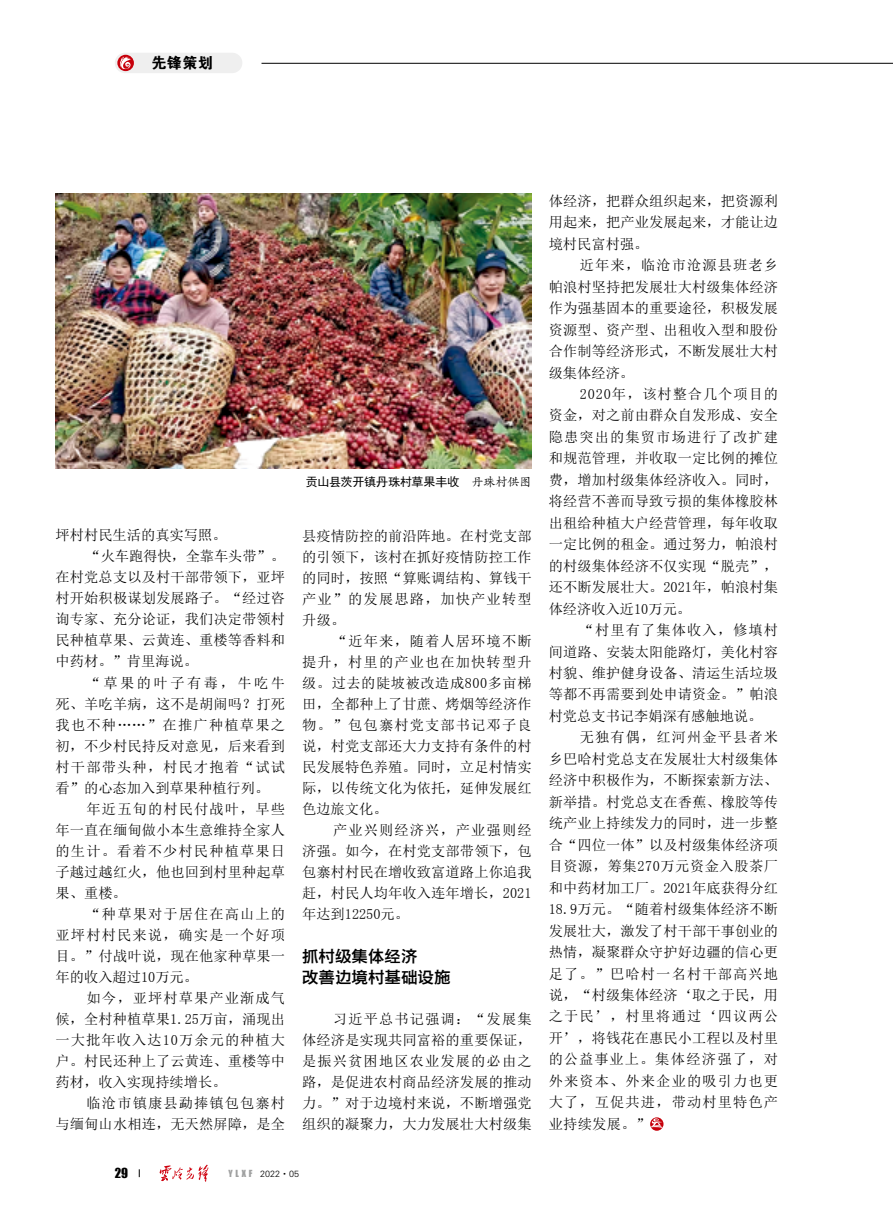
<style>
.page{position:relative;width:893px;height:1212px;background:#fff}
.page>*{position:absolute;margin:0;border:0;box-sizing:border-box;transform-origin:0 0}
.t1{font:16.5px/21px "FZYDZHJW GB1 0";color:#000}
.t2{font:15px "FZDHTK GBK1 0";color:#000}
.t3{font:14.25px/21.5px "Sim Sun";letter-spacing:.005em;color:#000;text-align:justify}
.t4{font:14.25px "Sim Sun";letter-spacing:.075em;color:#000}
.t5{font:14.25px "Sim Sun";letter-spacing:.08em;color:#000}
.t6{font:14.25px "Sim Sun";letter-spacing:.085em;color:#000}
.t7{font:14.25px "Sim Sun";letter-spacing:.175em;color:#000}
.t8{font:12.75px "Impact";color:#000}
.t9{font:12px "Sim Hei";letter-spacing:-.005em;color:#000}
.t10{font:9px "FZXH1 K GBK1 0";color:#000}
.s1{font-family:"FZKTK GBK1 0"}
.s2{font-family:"Impact";color:#9fa0a0}
</style>
<div class="page">
<svg style="left:159px;top:1164px;width:49px;height:18px"></svg>
<hr style="left:261px;top:63px;width:632px;height:1px;background:#000">
<div style="left:115px;top:53px;width:127px;height:20px;background:#efefef;border-radius:10px"></div>
<svg style="left:117px;top:55px;width:17px;height:16px"></svg>
<svg style="left:118px;top:57px;width:13px;height:14px"></svg>
<svg style="left:650px;top:1117px;width:13px;height:14px"></svg>
<svg style="left:650px;top:1118px;width:13px;height:10px"></svg>
<img style="left:56px;top:194px;width:476px;height:275px">
<p class="t2" style="left:151px;top:55px;width:63px">先锋策划</p>
<p class="t3" style="left:56px;top:525px;width:173px">坪村村民生活的真实写照。</p>
<p class="t3" style="left:87px;top:546px;width:200px">“火车跑得快，全靠车头带”。</p>
<p class="t3" style="left:56px;top:567px;width:231px">在村党总支以及村干部带领下，亚坪</p>
<p class="t3" style="left:56px;top:588px;width:231px">村开始积极谋划发展路子。“经过咨</p>
<p class="t3" style="left:56px;top:609px;width:231px">询专家、充分论证，我们决定带领村</p>
<p class="t3" style="left:56px;top:630px;width:231px">民种植草果、云黄连、重楼等香料和</p>
<p class="t3" style="left:56px;top:651px;width:144px">中药材。”肯里海说。</p>
<p class="t7" style="left:87px;top:675px;width:200px">“草果的叶子有毒，牛吃牛</p>
<p class="t3" style="left:56px;top:693px;width:231px">死、羊吃羊病，这不是胡闹吗？打死</p>
<p class="t6" style="left:56px;top:717px;width:231px">我也不种……”在推广种植草果之</p>
<p class="t3" style="left:56px;top:735px;width:231px">初，不少村民持反对意见，后来看到</p>
<p class="t5" style="left:56px;top:759px;width:231px">村干部带头种，村民才抱着“试试</p>
<p class="t3" style="left:56px;top:777px;width:215px">看”的心态加入到草果种植行列。</p>
<p class="t4" style="left:87px;top:801px;width:200px">年近五旬的村民付战叶，早些</p>
<p class="t3" style="left:56px;top:819px;width:231px">年一直在缅甸做小本生意维持全家人</p>
<p class="t5" style="left:56px;top:843px;width:231px">的生计。看着不少村民种植草果日</p>
<p class="t3" style="left:56px;top:861px;width:231px">子越过越红火，他也回到村里种起草</p>
<p class="t3" style="left:56px;top:882px;width:73px">果、重楼。</p>
<p class="t4" style="left:87px;top:906px;width:200px">“种草果对于居住在高山上的</p>
<p class="t5" style="left:56px;top:927px;width:231px">亚坪村村民来说，确实是一个好项</p>
<p class="t3" style="left:56px;top:945px;width:231px">目。”付战叶说，现在他家种草果一</p>
<p class="t3" style="left:56px;top:966px;width:144px">年的收入超过10万元。</p>
<p class="t4" style="left:87px;top:990px;width:200px">如今，亚坪村草果产业渐成气</p>
<p class="t3" style="left:56px;top:1008px;width:231px">候，全村种植草果1.25万亩，涌现出</p>
<p class="t4" style="left:56px;top:1032px;width:231px">一大批年收入达10万余元的种植大</p>
<p class="t3" style="left:56px;top:1050px;width:231px">户。村民还种上了云黄连、重楼等中</p>
<p class="t3" style="left:56px;top:1071px;width:173px">药材，收入实现持续增长。</p>
<p class="t4" style="left:87px;top:1095px;width:200px">临沧市镇康县勐捧镇包包寨村</p>
<p class="t3" style="left:56px;top:1113px;width:231px">与缅甸山水相连，无天然屏障，是全</p>
<p class="t9" style="left:306px;top:476px;width:227px">贡山县茨开镇丹珠村草果丰收 <span class="s1">丹珠村供图</span></p>
<p class="t3" style="left:302px;top:525px;width:231px;line-height:21px">县疫情防控的前沿阵地。在村党支部的引领下，该村在抓好疫情防控工作的同时，按照“算账调结构、算钱干产业”的发展思路，加快产业转型升级。</p>
<p class="t3" style="left:302px;top:630px;width:231px;line-height:21px;text-indent:31px">“近年来，随着人居环境不断提升，村里的产业也在加快转型升级。过去的陡坡被改造成800多亩梯田，全都种上了甘蔗、烤烟等经济作物。”包包寨村党支部书记邓子良说，村党支部还大力支持有条件的村民发展特色养殖。同时，立足村情实际，以传统文化为依托，延伸发展红色边旅文化。</p>
<p class="t3" style="left:302px;top:819px;width:231px;line-height:21px;text-indent:31px">产业兴则经济兴，产业强则经济强。如今，在村党支部带领下，包包寨村村民在增收致富道路上你追我赶，村民人均年收入连年增长，2021年达到12250元。</p>
<p class="t1" style="left:302px;top:947px;width:150px">抓村级集体经济<br>改善边境村基础设施</p>
<p class="t3" style="left:302px;top:1008px;width:231px;line-height:21px;text-indent:31px">习近平总书记强调：“发展集体经济是实现共同富裕的重要保证，是振兴贫困地区农业发展的必由之路，是促进农村商品经济发展的推动力。”对于边境村来说，不断增强党组织的凝聚力，大力发展壮大村级集</p>
<p class="t8" style="left:115px;top:1163px;width:15px">29</p>
<p class="t10" style="left:228px;top:1169px;width:72px"><span class="s2">YLXF</span> 2022·05</p>
<p class="t3" style="left:549px;top:190px;width:231px">体经济，把群众组织起来，把资源利用起来，把产业发展起来，才能让边境村民富村强。</p>
<p class="t3" style="left:549px;top:254px;width:231px;text-indent:31px">近年来，临沧市沧源县班老乡帕浪村坚持把发展壮大村级集体经济作为强基固本的重要途径，积极发展资源型、资产型、出租收入型和股份合作制等经济形式，不断发展壮大村级集体经济。</p>
<p class="t3" style="left:549px;top:383px;width:231px;text-indent:31px">2020年，该村整合几个项目的资金，对之前由群众自发形成、安全隐患突出的集贸市场进行了改扩建和规范管理，并收取一定比例的摊位费，增加村级集体经济收入。同时，将经营不善而导致亏损的集体橡胶林出租给种植大户经营管理，每年收取一定比例的租金。通过努力，帕浪村的村级集体经济不仅实现“脱壳”，还不断发展壮大。2021年，帕浪村集体经济收入近10万元。</p>
<p class="t3" style="left:549px;top:619px;width:231px;text-indent:31px">“村里有了集体收入，修填村间道路、安装太阳能路灯，美化村容村貌、维护健身设备、清运生活垃圾等都不再需要到处申请资金。”帕浪村党总支书记李娟深有感触地说。</p>
<p class="t3" style="left:549px;top:726px;width:231px;text-indent:31px">无独有偶，红河州金平县者米乡巴哈村党总支在发展壮大村级集体经济中积极作为，不断探索新方法、新举措。村党总支在香蕉、橡胶等传统产业上持续发力的同时，进一步整合“四位一体”以及村级集体经济项目资源，筹集270万元资金入股茶厂和中药材加工厂。2021年底获得分红18.9万元。“随着村级集体经济不断发展壮大，激发了村干部干事创业的热情，凝聚群众守护好边疆的信心更足了。”巴哈村一名村干部高兴地说，“村级集体经济‘取之于民，用之于民’，村里将通过‘四议两公开’，将钱花在惠民小工程以及村里的公益事业上。集体经济强了，对外来资本、外来企业的吸引力也更大了，互促共进，带动村里特色产业持续发展。”</p>
</div>
